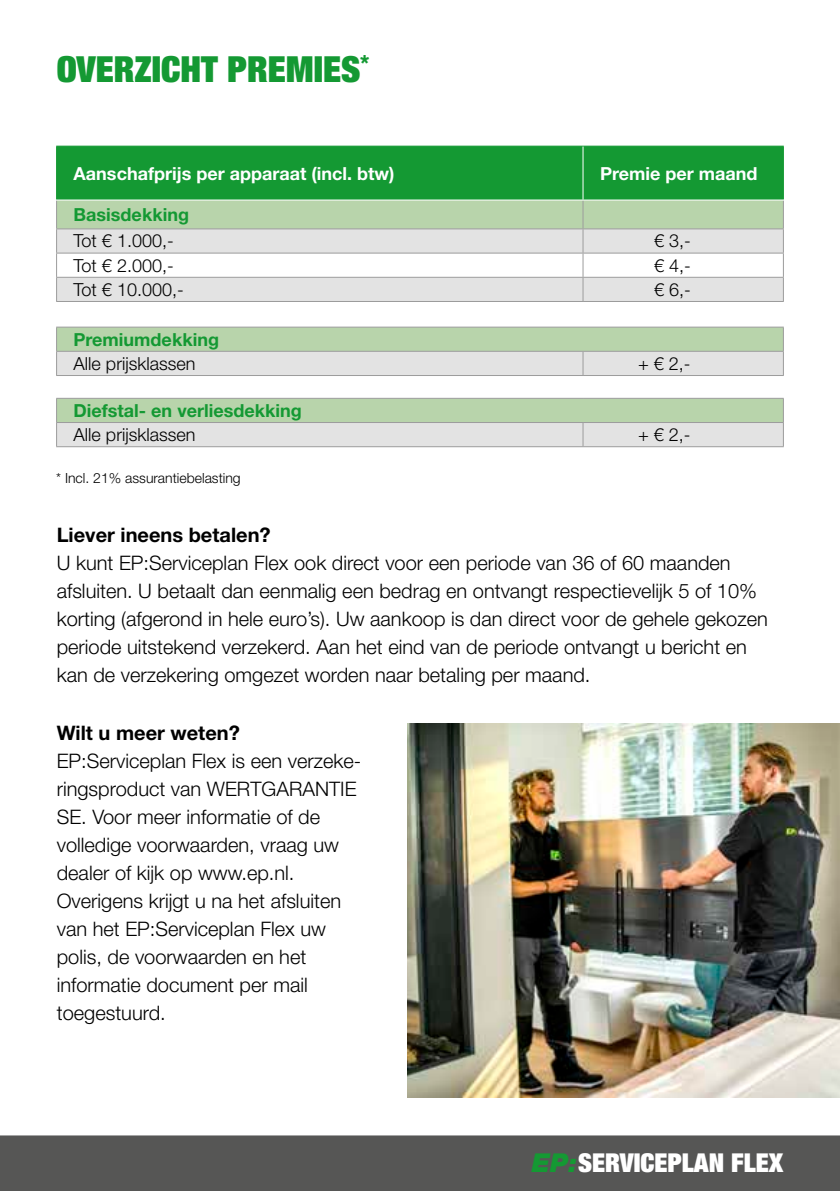
<style>
.page{position:relative;width:840px;height:1191px;background:#fff}
.page>*{position:absolute;margin:0;border:0;box-sizing:border-box;transform-origin:0 0}
.t1{font:900 condensed 36px "Helvetica Neue LT Std";color:#149933}
.t2{font:900 condensed 26px "Helvetica Neue LT Std";color:#fff}
.t3{font:300 20px/28px "Helvetica Neue LT Std";color:#000}
.t4{font:700 20px "Helvetica Neue LT Std";color:#000}
.t5{font:300 18px "Helvetica Neue LT Std";color:#000}
.t6{font:700 18px "Helvetica Neue LT Std";color:#149933}
.t7{font:700 18px "Helvetica Neue LT Std";color:#fff}
.t8{font:300 14px "Helvetica Neue LT Std";color:#000}
.s1{font-style:italic;font-stretch:normal;color:#149933}
</style>
<div class="page">
<img style="left:407px;top:723px;width:432px;height:374px">
<svg style="left:57px;top:326px;width:726px;height:49px;background:#cddbc7"></svg>
<hr style="left:56px;top:327px;width:526px;height:1px;background:#9c9c9c">
<hr style="left:582px;top:327px;width:201px;height:1px;background:#9c9c9c">
<svg style="left:56px;top:146px;width:727px;height:155px;background:#96c99e"></svg>
<hr style="left:56px;top:301px;width:526px;height:1px;background:#9c9c9c">
<hr style="left:582px;top:301px;width:201px;height:1px;background:#9c9c9c">
<hr style="left:56px;top:351px;width:526px;height:1px;background:#9c9c9c">
<svg style="left:56px;top:327px;width:1px;height:48px"></svg>
<hr style="left:582px;top:351px;width:201px;height:1px;background:#9c9c9c">
<svg style="left:582px;top:352px;width:1px;height:23px"></svg>
<svg style="left:782px;top:327px;width:1px;height:48px"></svg>
<hr style="left:56px;top:375px;width:526px;height:1px;background:#9c9c9c">
<hr style="left:582px;top:375px;width:201px;height:1px;background:#9c9c9c">
<hr style="left:582px;top:147px;width:1px;height:53px;background:#fff">
<hr style="left:56px;top:200px;width:526px;height:1px;background:#fff">
<hr style="left:582px;top:200px;width:201px;height:1px;background:#fff">
<svg style="left:56px;top:398px;width:727px;height:48px;background:#cbd8c5"></svg>
<hr style="left:56px;top:446px;width:526px;height:1px;background:#9c9c9c">
<hr style="left:582px;top:446px;width:201px;height:1px;background:#9c9c9c">
<div style="left:0;top:1134px;width:839px;height:57px;background:#565655"></div>
<hr style="left:0;top:1133px;width:839px;height:2px;background:#fff">
<h1 class="t1" style="left:57px;top:47px;width:314px">OVERZICHT PREMIES<sup>*</sup></h1>
<p class="t7" style="left:74px;top:162px;width:322px">Aanschafprijs per apparaat (incl. btw)</p>
<p class="t7" style="left:599px;top:162px;width:159px">Premie per maand</p>
<p class="t6" style="left:74px;top:203px;width:117px">Basisdekking</p>
<p class="t5" style="left:74px;top:230px;width:102px">Tot € 1.000,-</p>
<p class="t5" style="left:653px;top:230px;width:38px">€ 3,-</p>
<p class="t5" style="left:74px;top:254px;width:102px">Tot € 2.000,-</p>
<p class="t5" style="left:653px;top:254px;width:38px">€ 4,-</p>
<p class="t5" style="left:74px;top:278px;width:112px">Tot € 10.000,-</p>
<p class="t5" style="left:653px;top:278px;width:38px">€ 6,-</p>
<p class="t6" style="left:74px;top:328px;width:147px">Premiumdekking</p>
<p class="t5" style="left:74px;top:352px;width:123px">Alle prijsklassen</p>
<p class="t5" style="left:637px;top:352px;width:54px">+ € 2,-</p>
<p class="t6" style="left:74px;top:399px;width:229px">Diefstal- en verliesdekking</p>
<p class="t5" style="left:74px;top:423px;width:123px">Alle prijsklassen</p>
<p class="t5" style="left:637px;top:423px;width:54px">+ € 2,-</p>
<p class="t8" style="left:56px;top:469px;width:186px">* Incl. 21% assurantiebelasting</p>
<p class="t4" style="left:57px;top:522px;width:215px">Liever ineens betalen?</p>
<p class="t3" style="left:57px;top:548px;width:712px">U kunt EP:Serviceplan Flex ook direct voor een periode van 36 of 60 maanden afsluiten. U betaalt dan eenmalig een bedrag en ontvangt respectievelijk 5 of 10% korting (afgerond in hele euro’s). Uw aankoop is dan direct voor de gehele gekozen periode uitstekend verzekerd. Aan het eind van de periode ontvangt u bericht en kan de verzekering omgezet worden naar betaling per maand.</p>
<p class="t4" style="left:57px;top:720px;width:184px">Wilt u meer weten?</p>
<p class="t3" style="left:57px;top:746px;width:306px">EP:Serviceplan Flex is een verzeke&shy;ringsproduct van WERTGARANTIE<br>SE. Voor meer informatie of de volledige voorwaarden, vraag uw dealer of kijk op www.ep.nl.<br>Overigens krijgt u na het afsluiten van het EP:Serviceplan Flex uw polis, de voorwaarden en het informatie document per mail toegestuurd.</p>
<h2 class="t2" style="left:531px;top:1146px;width:253px"><span class="s1">EP:</span>SERVICEPLAN FLEX</h2>
</div>
